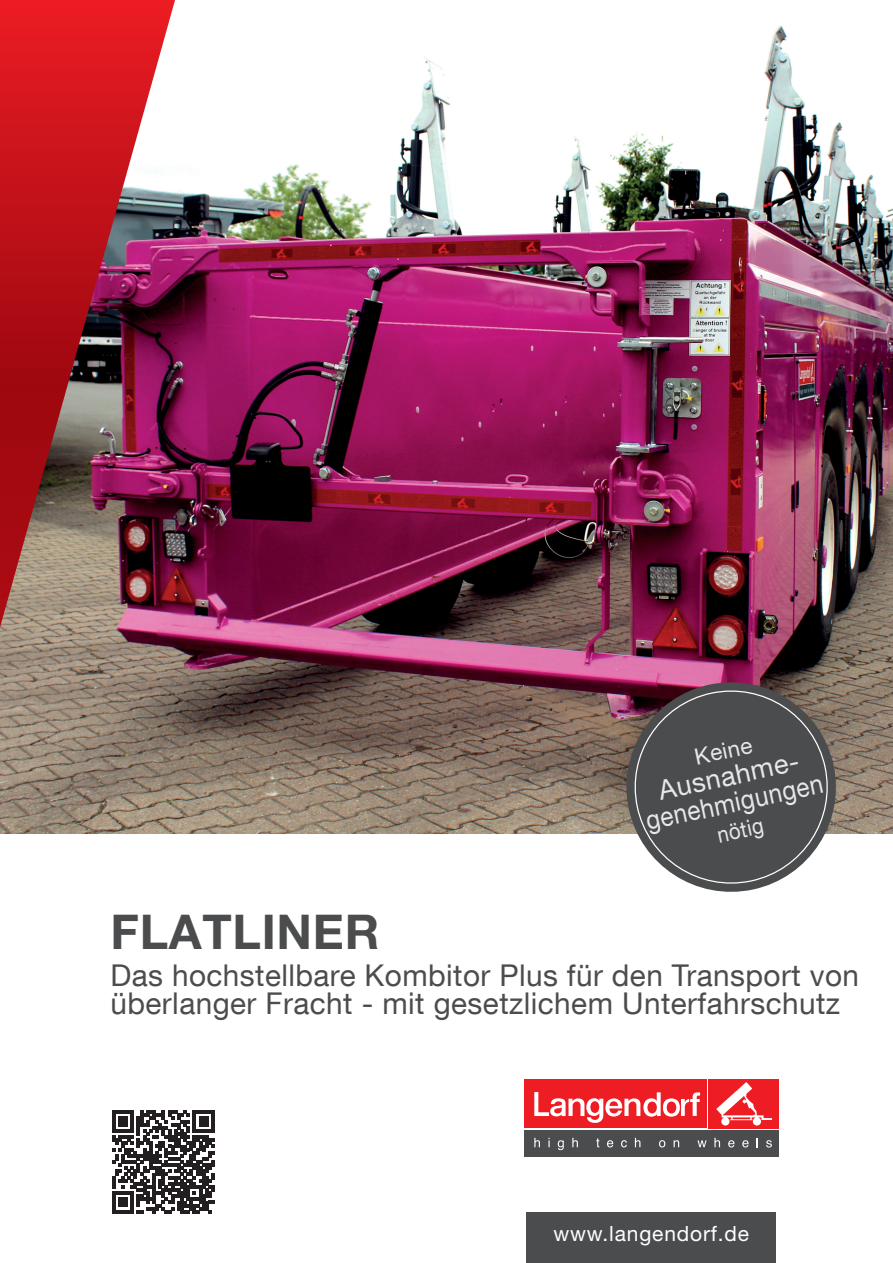
<style>
.page{position:relative;width:893px;height:1263px;background:#fff}
.page>*{position:absolute;margin:0;border:0;box-sizing:border-box;transform-origin:0 0}
.t1{font:700 48px "Helvetica Neue LT Pro";letter-spacing:.015em;color:#4b4c4d}
.t2{font:30px/28.5px "Helvetica Neue LT Com";letter-spacing:.015em;color:#4b4c4d}
.t3{font:27px/27px "Helvetica Neue LT Com";color:#e6e7e9;text-align:center}
.t4{font:22.5px "Helvetica Neue LT Com";color:#e6e7e9}
.t5{font:22.5px "Helvetica Neue LT Com";color:#e6e7e9;scale:.9 1}
.t6{font:21px "Helvetica Neue LT Std";letter-spacing:.04em;color:#fff}
</style>
<div class="page">
<img style="left:0;top:25px;width:893px;height:808px">
<img style="left:617px;top:673px;width:229px;height:161px">
<svg style="left:626px;top:682px;width:210px;height:210px"></svg>
<img style="left:0;top:0;width:175px;height:627px">
<div style="left:524px;top:1130px;width:255px;height:26px;background:#4b4c4d"></div>
<svg style="left:534px;top:1138px;width:6px;height:9px"></svg>
<svg style="left:548px;top:1138px;width:2px;height:9px"></svg>
<svg style="left:558px;top:1140px;width:6px;height:10px"></svg>
<svg style="left:572px;top:1138px;width:6px;height:9px"></svg>
<svg style="left:596px;top:1138px;width:3px;height:9px"></svg>
<svg style="left:607px;top:1140px;width:6px;height:7px"></svg>
<svg style="left:621px;top:1140px;width:6px;height:7px"></svg>
<svg style="left:635px;top:1138px;width:5px;height:9px"></svg>
<svg style="left:659px;top:1140px;width:6px;height:7px"></svg>
<svg style="left:674px;top:1140px;width:5px;height:7px"></svg>
<svg style="left:697px;top:1140px;width:10px;height:7px"></svg>
<svg style="left:714px;top:1138px;width:6px;height:9px"></svg>
<svg style="left:728px;top:1140px;width:6px;height:7px"></svg>
<svg style="left:742px;top:1140px;width:6px;height:7px"></svg>
<svg style="left:766px;top:1140px;width:6px;height:7px"></svg>
<div style="left:708px;top:1079px;width:71px;height:49px;background:#ee1d23"></div>
<svg style="left:716px;top:1082px;width:56px;height:43px"></svg>
<div style="left:524px;top:1079px;width:182px;height:49px;background:#ee1d23"></div>
<svg style="left:534px;top:1092px;width:166px;height:31px"></svg>
<div style="left:526px;top:1213px;width:250px;height:50px;background:#4b4c4d"></div>
<svg style="left:112px;top:1111px;width:103px;height:102px"></svg>
<p class="t4" style="left:692px;top:743px;width:60px;rotate:-12deg">Keine</p>
<p class="t3" style="left:638px;top:780px;width:182px;rotate:-12deg">Ausnahme&shy;genehmigungen</p>
<p class="t5" style="left:714px;top:821px;width:54px;rotate:-12deg">nötig</p>
<h1 class="t1" style="left:111px;top:902px;width:270px">FLATLINER</h1>
<p class="t2" style="left:111px;top:960px;width:750px">Das hochstellbare Kombitor Plus für den Transport von überlanger Fracht - mit gesetzlichem Unterfahrschutz</p>
<p class="t6" style="left:553px;top:1221px;width:197px">www.langendorf.de</p>
</div>
